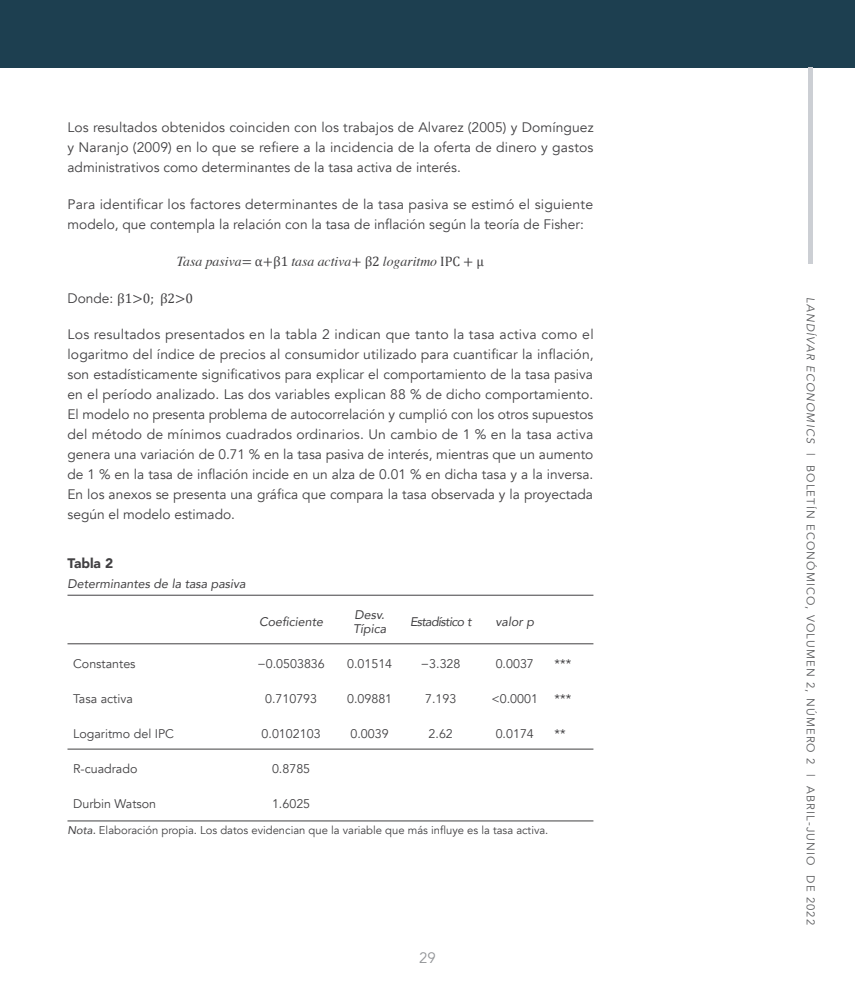
<style>
.page{position:relative;width:855px;height:990px;background:#fff}
.page>*{position:absolute;margin:0;border:0;box-sizing:border-box;transform-origin:0 0}
.t1{font:15px "Avenir";color:#939598}
.t2{font:13.75px/20px "Avenir";color:#414042;text-align:justify}
.t3{font:italic 13.75px "Times";color:#414042}
.t4{font:13.75px "Cambria Math";color:#414042}
.t5{font:900 13.75px "Avenir";color:#414042}
.t6{font:12.5px "Avenir";color:#414042}
.t7{font:italic 12.5px/14.4px "Avenir";color:#414042}
.t8{font:italic 12.5px "Avenir";letter-spacing:-.05em;color:#414042}
.t9{font:11.25px "Avenir";color:#414042}
.t10{font:11.25px "Avenir";letter-spacing:.1em;color:#58595b}
.s1{font-family:"Cambria Math";font-style:normal}
.s2{font-family:"Avenir"}
.s3{font-style:italic}
</style>
<div class="page">
<div style="left:0;top:0;width:855px;height:68px;background:#1d3f50"></div>
<div style="left:808px;top:68px;width:5px;height:196px;background:#cccfd4"></div>
<hr style="left:68px;top:595px;width:525px;height:1px;background:#414042">
<hr style="left:68px;top:643px;width:525px;height:1px;background:#414042">
<hr style="left:68px;top:749px;width:525px;height:1px;background:#414042">
<hr style="left:68px;top:821px;width:525px;height:1px;background:#414042">
<p class="t2" style="left:68px;top:117px;width:528px">Los resultados obtenidos coinciden con los trabajos de Alvarez (2005) y Domínguez y Naranjo (2009) en lo que se refiere a la incidencia de la oferta de dinero y gastos administrativos como determinantes de la tasa activa de interés.</p>
<p class="t2" style="left:68px;top:194px;width:527px">Para identificar los factores determinantes de la tasa pasiva se estimó el siguiente modelo, que contempla la relación con la tasa de inflación según la teoría de Fisher:</p>
<p class="t3" style="left:177px;top:249px;width:309px">Tasa pasiva<span class="s1">= α+β1</span> tasa activa<span class="s1">+ β2</span> logaritmo <span class="s1">IPC + µ</span></p>
<p class="t4" style="left:68px;top:290px;width:127px"><span class="s2">Donde:</span> β1&gt;0; β2&gt;0</p>
<p class="t2" style="left:68px;top:325px;width:528px">Los resultados presentados en la tabla 2 indican que tanto la tasa activa como el logaritmo del índice de precios al consumidor utilizado para cuantificar la inflación, son estadísticamente significativos para explicar el comportamiento de la tasa pasiva en el período analizado. Las dos variables explican 88 % de dicho comportamiento.<br>El modelo no presenta problema de autocorrelación y cumplió con los otros supuestos del método de mínimos cuadrados ordinarios. Un cambio de 1 % en la tasa activa genera una variación de 0.71 % en la tasa pasiva de interés, mientras que un aumento de 1 % en la tasa de inflación incide en un alza de 0.01 % en dicha tasa y a la inversa.<br>En los anexos se presenta una gráfica que compara la tasa observada y la proyectada según el modelo estimado.</p>
<p class="t5" style="left:68px;top:551px;width:47px">Tabla 2</p>
<p class="t7" style="left:68px;top:576px;width:180px">Determinantes de la tasa pasiva</p>
<p class="t7" style="left:259px;top:615px;width:66px">Coeficiente</p>
<p class="t7" style="left:353px;top:607px;width:35px">Desv.<br>Típica</p>
<p class="t8" style="left:410px;top:614px;width:63px">Estadístico t</p>
<p class="t7" style="left:496px;top:615px;width:40px">valor p</p>
<p class="t6" style="left:73px;top:657px;width:64px">Constantes</p>
<p class="t6" style="left:257px;top:657px;width:69px">−0.0503836</p>
<p class="t6" style="left:347px;top:657px;width:47px">0.01514</p>
<p class="t6" style="left:421px;top:657px;width:41px">−3.328</p>
<p class="t6" style="left:496px;top:657px;width:40px">0.0037</p>
<p class="t6" style="left:555px;top:657px;width:18px">***</p>
<p class="t6" style="left:73px;top:692px;width:61px">Tasa activa</p>
<p class="t6" style="left:265px;top:692px;width:54px">0.710793</p>
<p class="t6" style="left:347px;top:692px;width:47px">0.09881</p>
<p class="t6" style="left:425px;top:692px;width:33px">7.193</p>
<p class="t6" style="left:492px;top:692px;width:48px">&lt;0.0001</p>
<p class="t6" style="left:555px;top:692px;width:18px">***</p>
<p class="t6" style="left:73px;top:727px;width:102px">Logaritmo del IPC</p>
<p class="t6" style="left:262px;top:727px;width:61px">0.0102103</p>
<p class="t6" style="left:351px;top:727px;width:40px">0.0039</p>
<p class="t6" style="left:429px;top:727px;width:26px">2.62</p>
<p class="t6" style="left:496px;top:727px;width:40px">0.0174</p>
<p class="t6" style="left:555px;top:727px;width:13px">**</p>
<p class="t6" style="left:73px;top:762px;width:66px">R-cuadrado</p>
<p class="t6" style="left:272px;top:762px;width:40px">0.8785</p>
<p class="t6" style="left:73px;top:797px;width:85px">Durbin Watson</p>
<p class="t6" style="left:272px;top:797px;width:40px">1.6025</p>
<p class="t9" style="left:68px;top:823px;width:482px"><span class="s3">Nota.</span> Elaboración propia. Los datos evidencian que la variable que más influye es la tasa activa.</p>
<p class="t1" style="left:419px;top:948px;width:18px">29</p>
<p class="t10" style="left:817px;top:297px;width:629px;rotate:90deg"><span class="s3">LANDÍVAR ECONOMICS</span> | BOLETÍN ECONÓMICO, VOLUMEN 2, NÚMERO 2 | ABRIL-JUNIO DE 2022</p>
</div>
